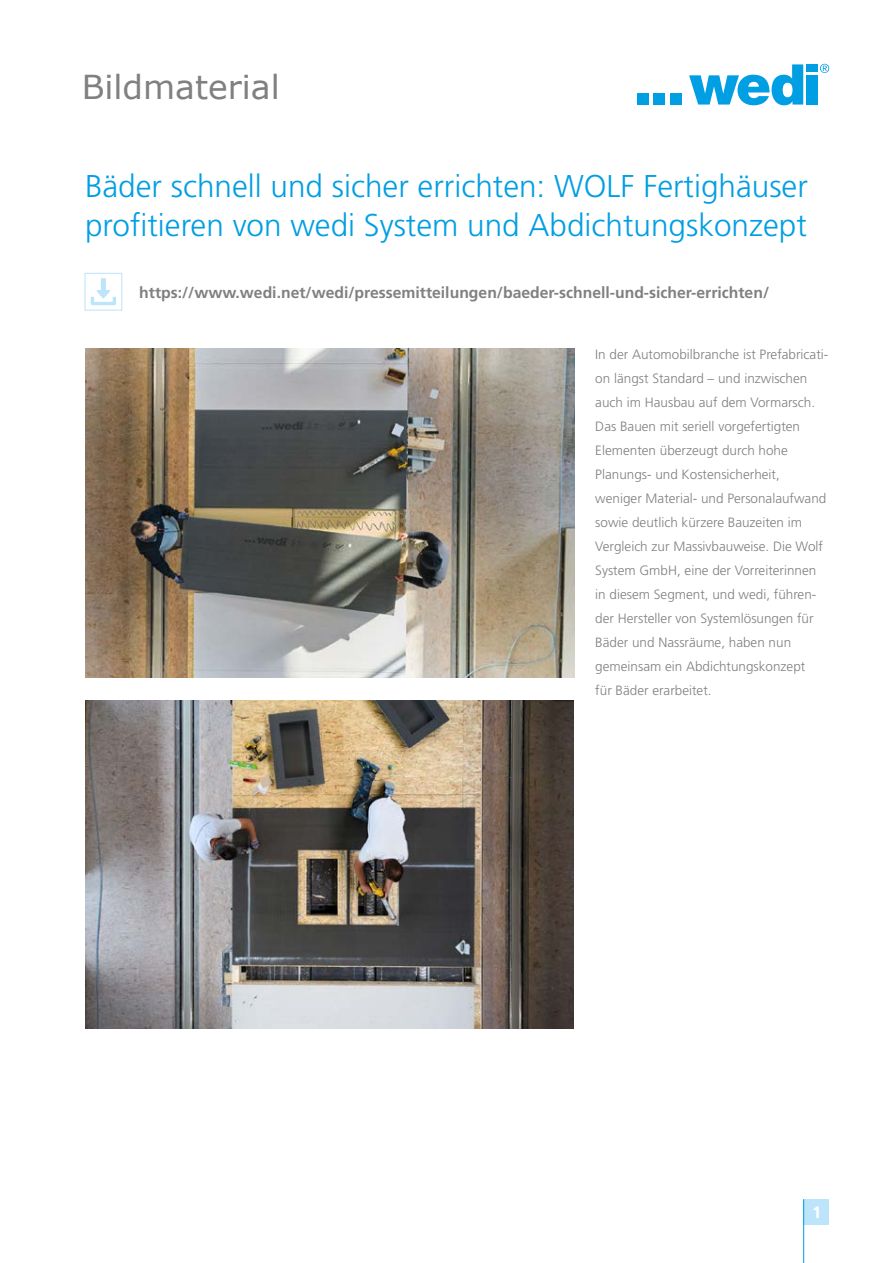
<style>
.page{position:relative;width:893px;height:1263px;background:#fff}
.page>*{position:absolute;margin:0;border:0;box-sizing:border-box;transform-origin:0 0}
.t1{font:33px "Verdana";color:#808080}
.t2{font:300 31.5px/39px "Frutiger LT Std";color:#009ee3}
.t3{font:700 16.5px "Frutiger LT Std";color:#fff}
.t4{font:700 15.75px "Frutiger LT Std";color:#808080}
.t5{font:300 13.5px/24px "Frutiger LT Std";color:#808080}
</style>
<div class="page">
<div style="left:804px;top:1199px;width:25px;height:26px;background:#bce4fa"></div>
<hr style="left:803px;top:1199px;width:1px;height:64px;background:#009ee3">
<div style="left:637px;top:93px;width:11px;height:12px;background:#009ee3"></div>
<div style="left:654px;top:93px;width:11px;height:12px;background:#009ee3"></div>
<div style="left:670px;top:93px;width:11px;height:12px;background:#009ee3"></div>
<svg style="left:820px;top:64px;width:9px;height:9px"></svg>
<svg style="left:689px;top:64px;width:114px;height:41px"></svg>
<div style="left:806px;top:64px;width:11px;height:8px;background:#009ee3"></div>
<div style="left:806px;top:75px;width:11px;height:30px;background:#009ee3"></div>
<div style="left:85px;top:273px;width:37px;height:37px;border:1px solid #bce4fa"></div>
<svg style="left:91px;top:278px;width:25px;height:27px"></svg>
<img style="left:85px;top:349px;width:489px;height:328px">
<img style="left:85px;top:701px;width:488px;height:328px">
<h1 class="t1" style="left:82px;top:66px;width:199px">Bildmaterial</h1>
<h2 class="t2" style="left:85px;top:167px;width:724px">Bäder schnell und sicher errichten: WOLF Fertighäuser profitieren von wedi System und Abdichtungskonzept</h2>
<p class="t4" style="left:139px;top:283px;width:631px">https://www.wedi.net/wedi/pressemitteilungen/baeder-schnell-und-sicher-errichten/</p>
<p class="t5" style="left:595px;top:342px;width:235px">In der Automobilbranche ist Prefabricati&shy;on längst Standard – und inzwischen auch im Hausbau auf dem Vormarsch.<br>Das Bauen mit seriell vorgefertigten Elementen überzeugt durch hohe Planungs- und Kostensicherheit, weniger Material- und Personalaufwand sowie deutlich kürzere Bauzeiten im Vergleich zur Massivbauweise. Die Wolf System GmbH, eine der Vorreiterinnen in diesem Segment, und wedi, führen&shy;der Hersteller von Systemlösungen für Bäder und Nassräume, haben nun gemeinsam ein Abdichtungskonzept<br>für Bäder erarbeitet.</p>
<p class="t3" style="left:812px;top:1202px;width:11px">1</p>
</div>
